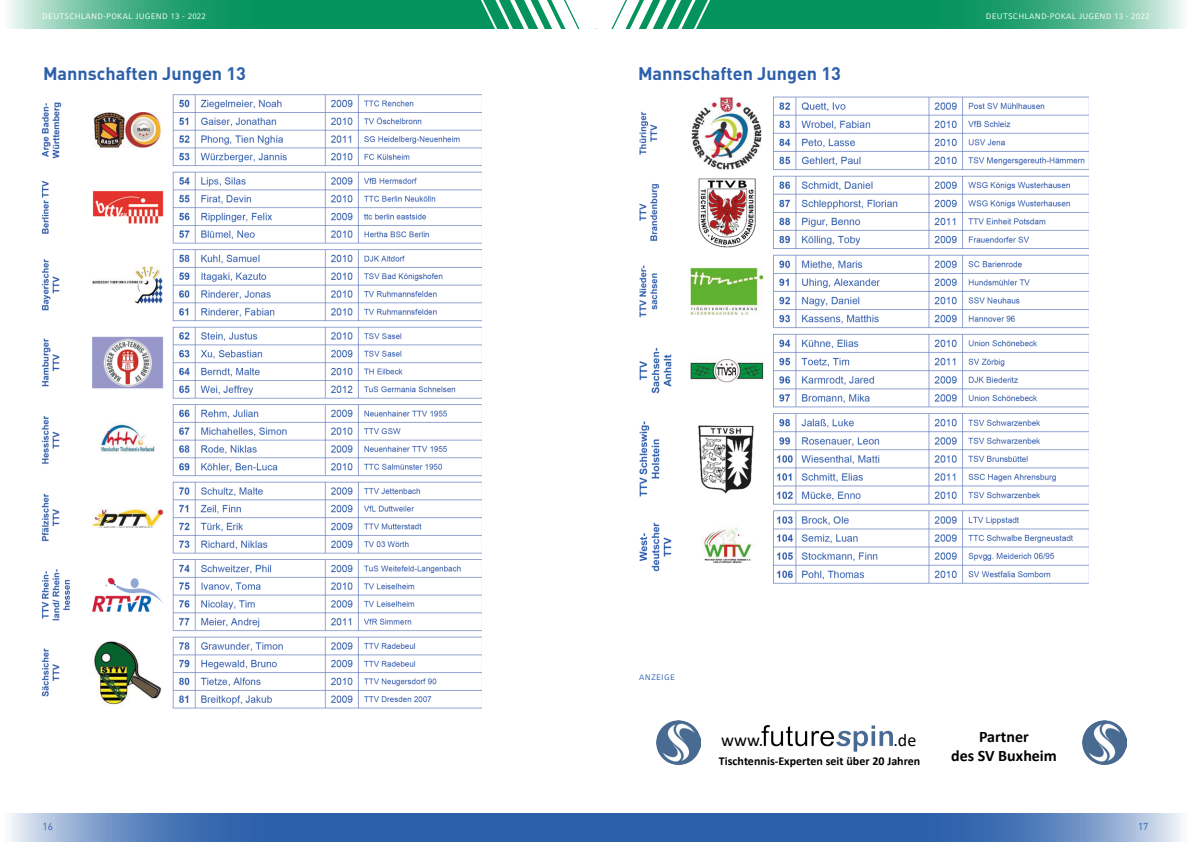
<style>
.page{position:relative;width:1191px;height:842px;background:#fff}
.page>*{position:absolute;margin:0;border:0;box-sizing:border-box;transform-origin:0 0}
.t1{font:700 18px "DIN";color:#2c60ab}
.t2{font:18px "Calibri";color:#000}
.t3{font:700 16px "Calibri";color:#000}
.t4{font:700 12px "Calibri";color:#000}
.t5{font:10px "DIN";color:#2c60ab}
.t6{font:8px "Compatil Fact LT Pro";letter-spacing:.025em;color:#fff}
.t7{font:8px "Compatil Fact LT Pro";letter-spacing:.025em;color:#2c60ab}
</style>
<div class="page">
<svg style="left:595px;top:813px;width:587px;height:29px;fill:#2c60ab"></svg>
<svg style="left:10px;top:813px;width:585px;height:29px;fill:#2c60ab"></svg>
<svg style="left:718px;top:0;width:464px;height:29px;fill:#08955f"></svg>
<svg style="left:10px;top:0;width:463px;height:29px;fill:#09955f"></svg>
<svg style="left:473px;top:0;width:245px;height:29px"></svg>
<img style="left:656px;top:720px;width:44px;height:44px">
<img style="left:761px;top:725px;width:132px;height:27px">
<img style="left:1082px;top:720px;width:44px;height:44px">
<img style="left:41px;top:94px;width:440px;height:615px">
<img style="left:639px;top:96px;width:449px;height:488px">
<p class="t6" style="left:42px;top:11px;width:165px">DEUTSCHLAND-POKAL JUGEND 13 - 2022</p>
<p class="t6" style="left:986px;top:11px;width:165px">DEUTSCHLAND-POKAL JUGEND 13 - 2022</p>
<h1 class="t1" style="left:43px;top:61px;width:204px">Mannschaften Jungen 13</h1>
<h1 class="t1" style="left:638px;top:61px;width:204px">Mannschaften Jungen 13</h1>
<p class="t7" style="left:639px;top:673px;width:37px">ANZEIGE</p>
<h1 class="t2" style="left:721px;top:727px;width:44px">www.</h1>
<h1 class="t2" style="left:893px;top:727px;width:24px">.de</h1>
<h2 class="t3" style="left:979px;top:725px;width:51px">Partner</h2>
<h3 class="t4" style="left:719px;top:752px;width:203px">Tischtennis-Experten seit über 20 Jahren</h3>
<h2 class="t3" style="left:951px;top:744px;width:107px">des SV Buxheim</h2>
<p class="t5" style="left:43px;top:820px;width:12px">16</p>
<p class="t5" style="left:1138px;top:820px;width:12px">17</p>
</div>
